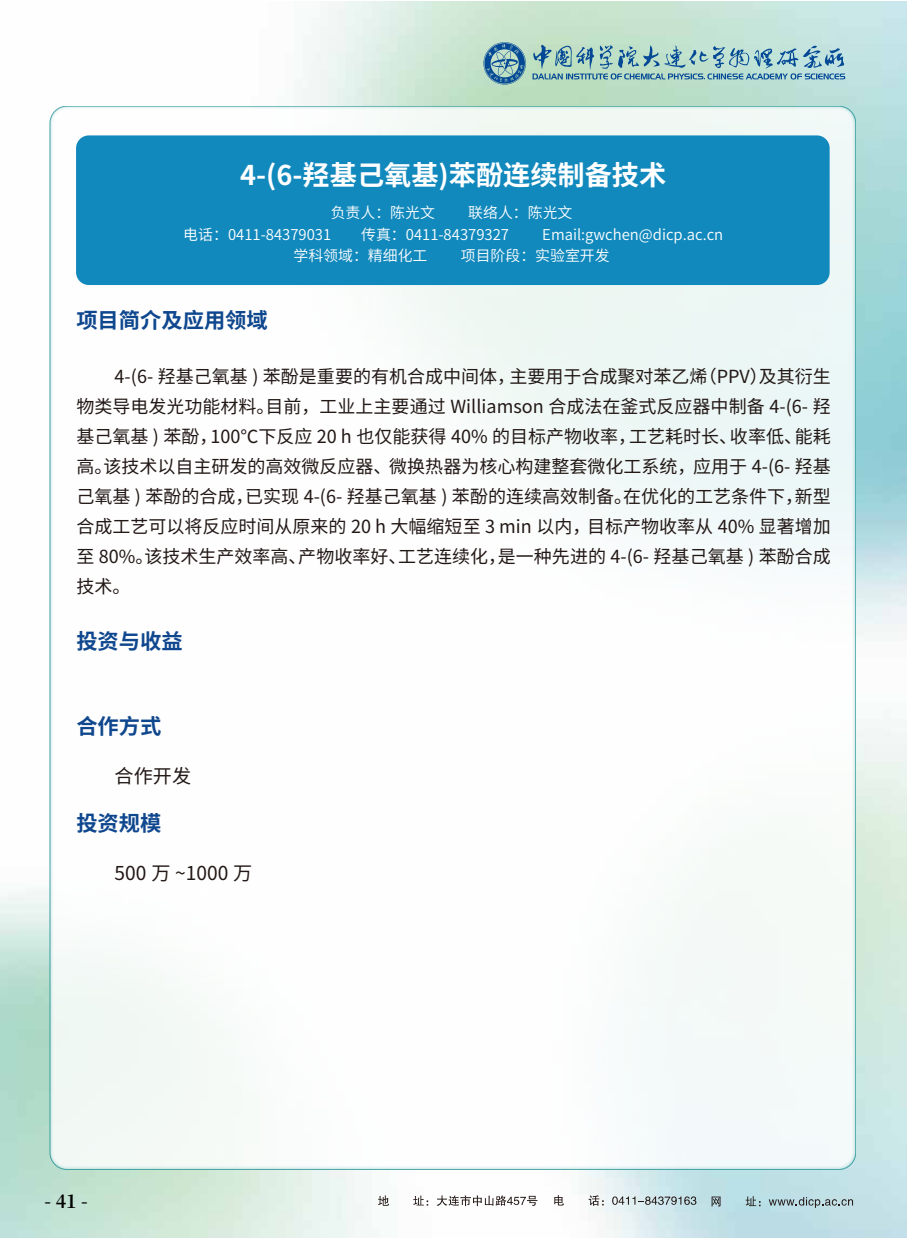
<style>
.page{position:relative;width:907px;height:1238px;background:#fff}
.page>*{position:absolute;margin:0;border:0;box-sizing:border-box;transform-origin:0 0}
.t1{font:700 27.15px "Source Han Sans CN";color:#fff}
.t2{font:700 21.3px "Source Han Sans CN";color:#0f478e}
.t3{font:19.2px "Source Han Sans CN";color:#221815}
.t4{font:18px/30px "Source Han Sans CN";color:#221815;text-align:justify}
.t5{font:700 18px "Source Han Serif CN";color:#000}
.t6{font:14.85px "Source Han Sans CN";color:#fff}
</style>
<div class="page">
<img style="left:0;top:2px;width:906px;height:1236px">
<svg style="left:532px;top:44px;width:312px;height:36px;background:#94bec1"></svg>
<svg style="left:483px;top:42px;width:42px;height:43px;background:#6c9cb0"></svg>
<div style="left:50px;top:106px;width:805px;height:1063px;background:linear-gradient(to right,#fefefd,#f4faf9);border-radius:17px"></div>
<svg style="left:378px;top:1195px;width:11px;height:11px"></svg>
<svg style="left:413px;top:1195px;width:15px;height:10px"></svg>
<svg style="left:436px;top:1195px;width:101px;height:11px"></svg>
<svg style="left:554px;top:1195px;width:9px;height:10px"></svg>
<svg style="left:588px;top:1195px;width:15px;height:10px"></svg>
<svg style="left:612px;top:1196px;width:84px;height:9px"></svg>
<svg style="left:711px;top:1196px;width:9px;height:10px"></svg>
<svg style="left:745px;top:1196px;width:15px;height:10px"></svg>
<svg style="left:768px;top:1197px;width:84px;height:11px"></svg>
<div style="left:76px;top:135px;width:753px;height:150px;background:#1289bd;border-radius:13px"></div>
<h1 class="t1" style="left:240px;top:159px;width:427px">4-(6-羟基己氧基)苯酚连续制备技术</h1>
<p class="t6" style="left:330px;top:204px;width:106px">负责人：陈光文</p>
<p class="t6" style="left:468px;top:204px;width:106px">联络人：陈光文</p>
<p class="t6" style="left:183px;top:226px;width:149px">电话：0411-84379031</p>
<p class="t6" style="left:361px;top:226px;width:149px">传真：0411-84379327</p>
<p class="t6" style="left:542px;top:226px;width:182px">Email:gwchen@dicp.ac.cn</p>
<p class="t6" style="left:293px;top:247px;width:135px">学科领域：精细化工</p>
<p class="t6" style="left:460px;top:247px;width:150px">项目阶段：实验室开发</p>
<p class="t2" style="left:76px;top:308px;width:193px">项目简介及应用领域</p>
<p class="t4" style="left:76px;top:362px;width:755px;text-indent:38px">4-(6- 羟基己氧基 ) 苯酚是重要的有机合成中间体，主要用于合成聚对苯乙烯（PPV）及其衍生物类导电发光功能材料。目前，工业上主要通过 Williamson 合成法在釜式反应器中制备 4-(6- 羟基己氧基 ) 苯酚，100℃下反应 20 h 也仅能获得 40% 的目标产物收率，工艺耗时长、收率低、能耗高。该技术以自主研发的高效微反应器、微换热器为核心构建整套微化工系统，应用于 4-(6- 羟基己氧基 ) 苯酚的合成，已实现 4-(6- 羟基己氧基 ) 苯酚的连续高效制备。在优化的工艺条件下，新型合成工艺可以将反应时间从原来的 20 h 大幅缩短至 3 min 以内，目标产物收率从 40% 显著增加至 80%。该技术生产效率高、产物收率好、工艺连续化，是一种先进的 4-(6- 羟基己氧基 ) 苯酚合成技术。</p>
<p class="t2" style="left:76px;top:629px;width:108px">投资与收益</p>
<p class="t2" style="left:76px;top:714px;width:87px">合作方式</p>
<p class="t3" style="left:115px;top:765px;width:78px">合作开发</p>
<p class="t2" style="left:76px;top:811px;width:87px">投资规模</p>
<p class="t3" style="left:115px;top:862px;width:139px">500 万 ~1000 万</p>
<p class="t5" style="left:45px;top:1191px;width:45px">- 41 -</p>
</div>
